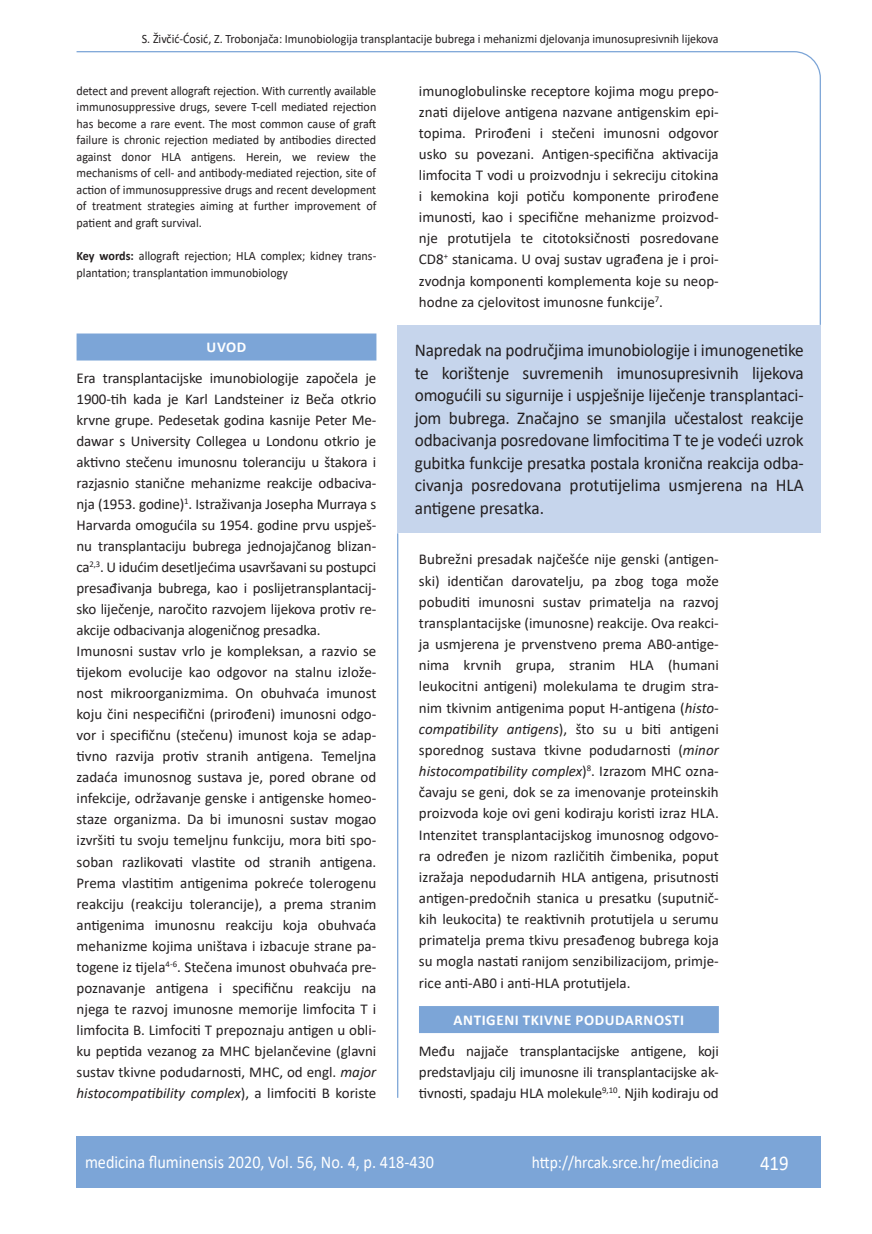
<style>
.page{position:relative;width:872px;height:1234px;background:#fff}
.page>*{position:absolute;margin:0;border:0;box-sizing:border-box;transform-origin:0 0}
.t1{font:21px "Calibri";color:#fff;scale:.9 1}
.anterfile{font:18px/22.5px "Calibri";color:#231f20;text-align:justify;scale:.96 1}
.t2{font:18px "Calibri";color:#fff;scale:.9 1}
.t3{font:17.25px "Calibri";color:#fff;scale:.9 1}
.osnovni_tekst{font:15px/21px "Calibri";color:#231f20;text-align:justify}
.naslov_ruler{font:700 15px "Calibri";letter-spacing:.04em;color:#fff}
.summary{font:12.75px/16.5px "Calibri";color:#231f20;text-align:justify;scale:.95 1}
.glava{font:12.75px "Calibri";color:#231f20;scale:.94 1}
.key_words{font:12.75px/16.5px "Calibri";color:#231f20;scale:.95 1}
.s1{font-weight:700}
.s2{font-style:italic}
</style>
<div class="page">
<svg style="left:76px;top:51px;width:745px;height:275px"></svg>
<hr style="left:397px;top:533px;width:1px;height:564px;background:#7ca5d7">
<div style="left:77px;top:1135px;width:744px;height:51px;background:#7ca5d7"></div>
<div style="left:77px;top:333px;width:299px;height:27px;background:#7ca5d7"></div>
<div style="left:398px;top:325px;width:423px;height:208px;background:#c6d5ec"></div>
<div style="left:419px;top:1005px;width:300px;height:27px;background:#7ca5d7"></div>
<p class="glava" style="left:142px;top:29px;width:615px">S. Živčić-Ćosić, Z. Trobonjača: Imunobiologija transplantacije bubrega i mehanizmi djelovanja imunosupresivnih lijekova</p>
<p class="summary" style="left:77px;top:82px;width:317px">detect and prevent allograft rejection. With currently available immunosuppressive drugs, severe T-cell mediated rejection has become a rare event. The most common cause of graft failure is chronic rejection mediated by antibodies directed against donor HLA antigens. Herein, we review the mechanisms of cell- and antibody-mediated rejection, site of action of immunosuppressive drugs and recent development of treatment strategies aiming at further improvement of patient and graft survival.</p>
<p class="key_words" style="left:77px;top:247px;width:317px"><span class="s1">Key words:</span> allograft rejection; HLA complex; kidney trans&shy;plantation; transplantation immunobiology</p>
<p class="naslov_ruler" style="left:207px;top:336px;width:41px">UVOD</p>
<p class="osnovni_tekst" style="left:77px;top:367px;width:301px">Era transplantacijske imunobiologije započela je 1900-tih kada je Karl Landsteiner iz Beča otkrio krvne grupe. Pedesetak godina kasnije Peter Me&shy;dawar s University Collegea u Londonu otkrio je aktivno stečenu imunosnu toleranciju u štakora i razjasnio stanične mehanizme reakcije odbaciva&shy;nja (1953. godine)<sup>1</sup>. Istraživanja Josepha Murraya s Harvarda omogućila su 1954. godine prvu uspješ&shy;nu transplantaciju bubrega jednojajčanog blizan&shy;ca<sup>2,3</sup>. U idućim desetljećima usavršavani su postupci presađivanja bubrega, kao i poslijetransplantacij&shy;sko liječenje, naročito razvojem lijekova protiv re&shy;akcije odbacivanja alogeničnog presadka.</p>
<p class="osnovni_tekst" style="left:77px;top:640px;width:301px">Imunosni sustav vrlo je kompleksan, a razvio se tijekom evolucije kao odgovor na stalnu izlože&shy;nost mikroorganizmima. On obuhvaća imunost koju čini nespecifični (prirođeni) imunosni odgo&shy;vor i specifičnu (stečenu) imunost koja se adap&shy;tivno razvija protiv stranih antigena. Temeljna zadaća imunosnog sustava je, pored obrane od infekcije, održavanje genske i antigenske homeo&shy;staze organizma. Da bi imunosni sustav mogao izvršiti tu svoju temeljnu funkciju, mora biti spo&shy;soban razlikovati vlastite od stranih antigena.<br>Prema vlastitim antigenima pokreće tolerogenu reakciju (reakciju tolerancije), a prema stranim antigenima imunosnu reakciju koja obuhvaća mehanizme kojima uništava i izbacuje strane pa&shy;togene iz tijela<sup>4-6</sup>. Stečena imunost obuhvaća pre&shy;poznavanje antigena i specifičnu reakciju na njega te razvoj imunosne memorije limfocita T i limfocita B. Limfociti T prepoznaju antigen u obli&shy;ku peptida vezanog za MHC bjelančevine (glavni sustav tkivne podudarnosti, MHC, od engl. <span class="s2">major histocompatibility complex</span>), a limfociti B koriste</p>
<p class="osnovni_tekst" style="left:419px;top:80px;width:301px">imunoglobulinske receptore kojima mogu prepo&shy;znati dijelove antigena nazvane antigenskim epi&shy;topima. Prirođeni i stečeni imunosni odgovor usko su povezani. Antigen-specifična aktivacija limfocita T vodi u proizvodnju i sekreciju citokina i kemokina koji potiču komponente prirođene imunosti, kao i specifične mehanizme proizvod&shy;nje protutijela te citotoksičnosti posredovane CD8<sup>+</sup> stanicama. U ovaj sustav ugrađena je i proi&shy;zvodnja komponenti komplementa koje su neop&shy;hodne za cjelovitost imunosne funkcije<sup>7</sup>.</p>
<p class="anterfile" style="left:415px;top:338px;width:407px">Napredak na područjima imunobiologije i imunogenetike te korištenje suvremenih imunosupresivnih lijekova omogućili su sigurnije i uspješnije liječenje transplantaci&shy;jom bubrega. Značajno se smanjila učestalost reakcije odbacivanja posredovane limfocitima T te je vodeći uzrok gubitka funkcije presatka postala kronična reakcija odba&shy;civanja posredovana protutijelima usmjerena na HLA antigene presatka.</p>
<p class="osnovni_tekst" style="left:419px;top:548px;width:301px">Bubrežni presadak najčešće nije genski (antigen&shy;ski) identičan darovatelju, pa zbog toga može pobuditi imunosni sustav primatelja na razvoj transplantacijske (imunosne) reakcije. Ova reakci&shy;ja usmjerena je prvenstveno prema AB0-antige&shy;nima krvnih grupa, stranim HLA (humani leukocitni antigeni) molekulama te drugim stra&shy;nim tkivnim antigenima poput H-antigena (<span class="s2">histo&shy;compatibility antigens</span>), što su u biti antigeni sporednog sustava tkivne podudarnosti (<span class="s2">minor histocompatibility complex</span>)<sup>8</sup>. Izrazom MHC ozna&shy;čavaju se geni, dok se za imenovanje proteinskih proizvoda koje ovi geni kodiraju koristi izraz HLA.<br>Intenzitet transplantacijskog imunosnog odgovo&shy;ra određen je nizom različitih čimbenika, poput izražaja nepodudarnih HLA antigena, prisutnosti antigen-predočnih stanica u presatku (suputnič&shy;kih leukocita) te reaktivnih protutijela u serumu primatelja prema tkivu presađenog bubrega koja su mogla nastati ranijom senzibilizacijom, primje&shy;rice anti-AB0 i anti-HLA protutijela.</p>
<p class="naslov_ruler" style="left:453px;top:1008px;width:232px">ANTIGENI TKIVNE PODUDARNOSTI</p>
<p class="osnovni_tekst" style="left:419px;top:1039px;width:301px">Među najjače transplantacijske antigene, koji predstavljaju cilj imunosne ili transplantacijske ak&shy;tivnosti, spadaju HLA molekule<sup>9,10</sup>. Njih kodiraju od</p>
<p class="t2" style="left:85px;top:1149px;width:389px">medicina fluminensis 2020, Vol. 56, No. 4, p. 418-430</p>
<p class="t3" style="left:532px;top:1150px;width:209px">http://hrcak.srce.hr/medicina</p>
<p class="t1" style="left:760px;top:1147px;width:33px">419</p>
</div>
